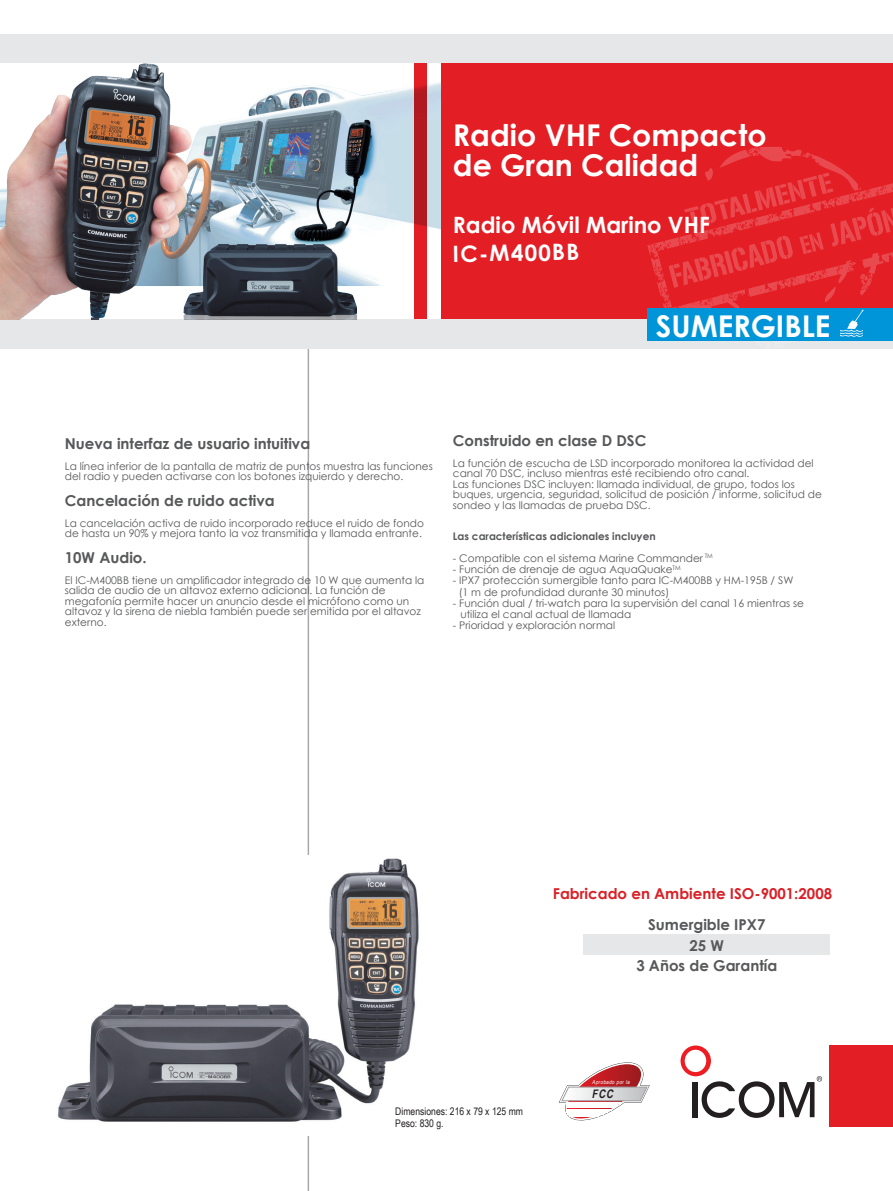
<style>
.page{position:relative;width:893px;height:1191px;background:#fff}
.page>*{position:absolute;margin:0;border:0;box-sizing:border-box;transform-origin:0 0}
.t1{font:700 30px/30px "Century Gothic";color:#fff}
.t2{font:700 22.5px "Century Gothic";color:#fff}
.t3{font:700 15px/20.2px "Century Gothic";color:#57585a;text-align:center}
.t4{font:700 15px "Century Gothic";color:#d92026}
.t5{font:italic 700 11.85px "Arial Narrow";color:#231f20}
.t6{font:10.5px/10.5px "Century Gothic";color:#57585a}
.t7{font:700 10.5px "Century Gothic";color:#57585a}
.t8{font:10.5px/12px "Arial Narrow";color:#231f20}
.t9{font:italic 5.55px "Arial Narrow";color:#fff}
</style>
<div class="page">
<hr style="left:0;top:0;width:1px;height:169px;background:#e6e7e9">
<svg style="left:307px;top:349px;width:2px;height:842px"></svg>
<div style="left:829px;top:1045px;width:64px;height:82px;background:#e41e25"></div>
<svg style="left:680px;top:1045px;width:142px;height:72px"></svg>
<div style="left:0;top:34px;width:893px;height:315px;background:#e6e7e9"></div>
<div style="left:440px;top:64px;width:453px;height:255px;background:#e41e25"></div>
<img style="left:0;top:64px;width:440px;height:255px">
<svg style="left:583px;top:954px;width:247px;height:1px"></svg>
<div style="left:583px;top:934px;width:247px;height:20px;background:#e6e7e9"></div>
<svg style="left:415px;top:64px;width:12px;height:255px;background:#c81b22"></svg>
<img style="left:57px;top:855px;width:362px;height:280px">
<svg style="left:558px;top:1062px;width:92px;height:59px"></svg>
<svg style="left:647px;top:147px;width:246px;height:194px"></svg>
<h1 class="t1" style="left:453px;top:120px;width:315px">Radio VHF Compacto de Gran Calidad</h1>
<h2 class="t2" style="left:453px;top:211px;width:258px">Radio Móvil Marino VHF</h2>
<h2 class="t2" style="left:453px;top:240px;width:128px;rotate:-1deg">IC-M400BB</h2>
<h1 class="t1" style="left:656px;top:311px;width:176px">SUMERGIBLE</h1>
<h3 class="t3" style="left:65px;top:432px;width:247px">Nueva interfaz de usuario intuitiva</h3>
<p class="t6" style="left:65px;top:460px;width:369px">La línea inferior de la pantalla de matriz de puntos muestra las funciones del radio y pueden activarse con los botones izquierdo y derecho.</p>
<h3 class="t3" style="left:65px;top:489px;width:212px">Cancelación de ruido activa</h3>
<p class="t6" style="left:65px;top:517px;width:361px">La cancelación activa de ruido incorporado reduce el ruido de fondo de hasta un 90% y mejora tanto la voz transmitida y llamada entrante.</p>
<h3 class="t3" style="left:65px;top:546px;width:83px">10W Audio.</h3>
<p class="t6" style="left:65px;top:574px;width:361px">El IC-M400BB tiene un amplificador integrado de 10 W que aumenta la salida de audio de un altavoz externo adicional. La función de megafonía permite hacer un anuncio desde el micrófono como un altavoz y la sirena de niebla también puede ser emitida por el altavoz externo.</p>
<h3 class="t3" style="left:453px;top:430px;width:195px">Construido en clase D DSC</h3>
<p class="t6" style="left:453px;top:457px;width:371px">La función de escucha de LSD incorporado monitorea la actividad del canal 70 DSC, incluso mientras esté recibiendo otro canal.<br>Las funciones DSC incluyen: llamada individual, de grupo, todos los buques, urgencia, seguridad, solicitud de posición / informe, solicitud de sondeo y las llamadas de prueba DSC.</p>
<p class="t7" style="left:453px;top:530px;width:204px">Las características adicionales incluyen</p>
<p class="t6" style="left:453px;top:553px;width:262px">- Compatible con el sistema Marine Commander <sup>TM</sup></p>
<p class="t6" style="left:453px;top:564px;width:229px">- Función de drenaje de agua AquaQuake<sup>TM</sup></p>
<p class="t6" style="left:459px;top:575px;width:336px;line-height:11.2px;text-indent:-6px">- IPX7 protección sumergible tanto para IC-M400BB y HM-195B / SW (1 m de profundidad durante 30 minutos)</p>
<p class="t6" style="left:460px;top:597px;width:345px;line-height:11.2px;text-indent:-7px">- Función dual / tri-watch para la supervisión del canal 16 mientras se utiliza el canal actual de llamada</p>
<p class="t6" style="left:453px;top:620px;width:164px">- Prioridad y exploración normal</p>
<h3 class="t4" style="left:553px;top:884px;width:281px">Fabricado en Ambiente ISO-9001:2008</h3>
<h3 class="t3" style="left:636px;top:914px;width:142px">Sumergible IPX7<br>25 W<br>3 Años de Garantía</h3>
<p class="t9" style="left:592px;top:1079px;width:40px">Aprobado por la</p>
<p class="t5" style="left:592px;top:1087px;width:25px">FCC</p>
<p class="t8" style="left:395px;top:1105px;width:129px">Dimensiones: 216 x 79 x 125 mm<br>Peso: 830 g.</p>
</div>
